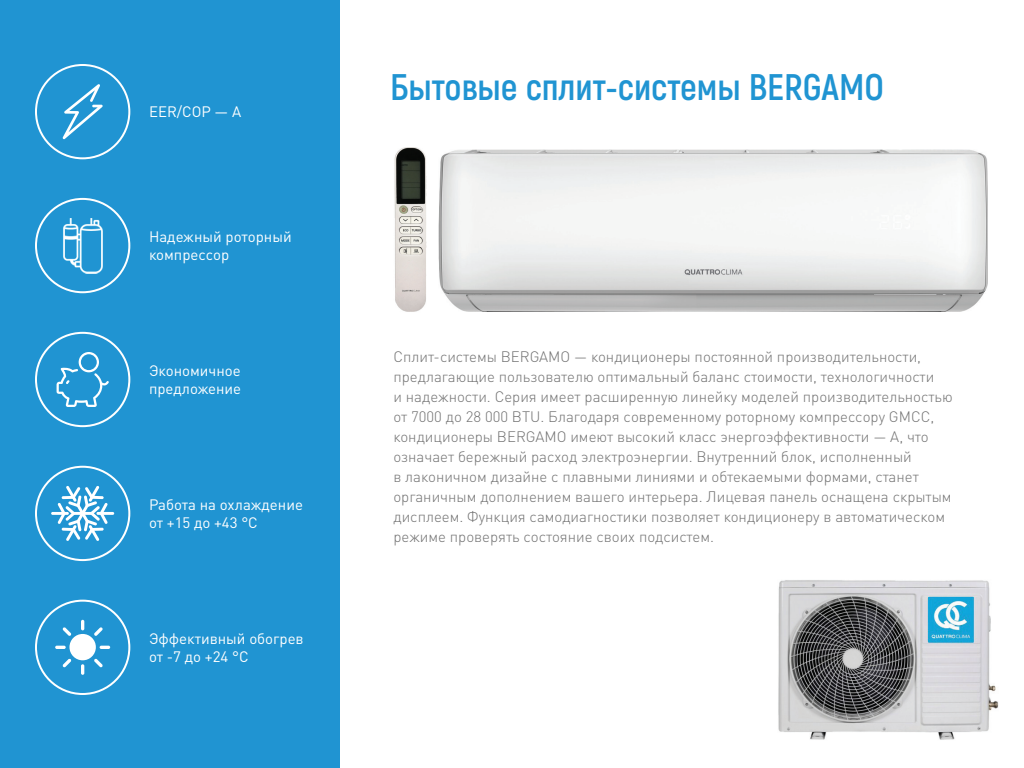
<style>
.page{position:relative;width:1024px;height:768px;background:#fff}
.page>*{position:absolute;margin:0;border:0;box-sizing:border-box;transform-origin:0 0}
.t1{font:700 37px "Akrobat";color:#2094d2}
.t2{font:300 15px/20px "DIN Pro";color:#707070}
.t3{font:15px/18px "DIN Pro";color:#fff}
</style>
<div class="page">
<div style="left:0;top:0;width:340px;height:768px;background:#2094d2"></div>
<div style="left:35px;top:64px;width:95px;height:95px;border:2px solid #fff;border-radius:50%"></div>
<div style="left:35px;top:198px;width:95px;height:95px;border:2px solid #fff;border-radius:50%"></div>
<div style="left:35px;top:332px;width:95px;height:95px;border:2px solid #fff;border-radius:50%"></div>
<div style="left:35px;top:466px;width:95px;height:95px;border:2px solid #fff;border-radius:50%"></div>
<div style="left:35px;top:600px;width:95px;height:95px;border:2px solid #fff;border-radius:50%"></div>
<svg style="left:63px;top:84px;width:40px;height:55px"></svg>
<hr style="left:96px;top:512px;width:18px;height:3px;background:#fff">
<hr style="left:51px;top:512px;width:18px;height:3px;background:#fff">
<svg style="left:58px;top:486px;width:50px;height:55px"></svg>
<div style="left:69px;top:634px;width:27px;height:26px;background:#fff;border-radius:50%"></div>
<svg style="left:81px;top:620px;width:3px;height:10px"></svg>
<svg style="left:81px;top:664px;width:3px;height:11px"></svg>
<svg style="left:100px;top:646px;width:10px;height:3px"></svg>
<svg style="left:55px;top:646px;width:11px;height:3px"></svg>
<svg style="left:63px;top:627px;width:8px;height:9px"></svg>
<svg style="left:94px;top:659px;width:9px;height:8px"></svg>
<svg style="left:63px;top:659px;width:8px;height:8px"></svg>
<svg style="left:94px;top:627px;width:9px;height:9px"></svg>
<img style="left:63px;top:218px;width:40px;height:55px">
<svg style="left:57px;top:352px;width:52px;height:55px"></svg>
<img style="left:439px;top:150px;width:549px;height:161px">
<img style="left:394px;top:147px;width:33px;height:165px">
<img style="left:778px;top:580px;width:220px;height:160px">
<p class="t3" style="left:149px;top:102px;width:94px">EER/COP — A</p>
<p class="t3" style="left:149px;top:227px;width:144px">Надежный роторный компрессор</p>
<p class="t3" style="left:149px;top:361px;width:94px">Экономичное предложение</p>
<p class="t3" style="left:149px;top:495px;width:155px">Работа на охлаждение от +15 до +43 °C</p>
<p class="t3" style="left:149px;top:629px;width:156px">Эффективный обогрев от -7 до +24 °C</p>
<h1 class="t1" style="left:390px;top:64px;width:496px">Бытовые сплит-системы BERGAMO</h1>
<p class="t2" style="left:393px;top:346px;width:561px">Сплит-системы BERGAMO — кондиционеры постоянной производительности, предлагающие пользователю оптимальный баланс стоимости, технологичности<br>и надежности. Серия имеет расширенную линейку моделей производительностью от 7000 до 28 000 BTU. Благодаря современному роторному компрессору GMCC, кондиционеры BERGAMO имеют высокий класс энергоэффективности — A, что означает бережный расход электроэнергии. Внутренний блок, исполненный<br>в лаконичном дизайне с плавными линиями и обтекаемыми формами, станет органичным дополнением вашего интерьера. Лицевая панель оснащена скрытым дисплеем. Функция самодиагностики позволяет кондиционеру в автоматическом режиме проверять состояние своих подсистем.</p>
</div>
